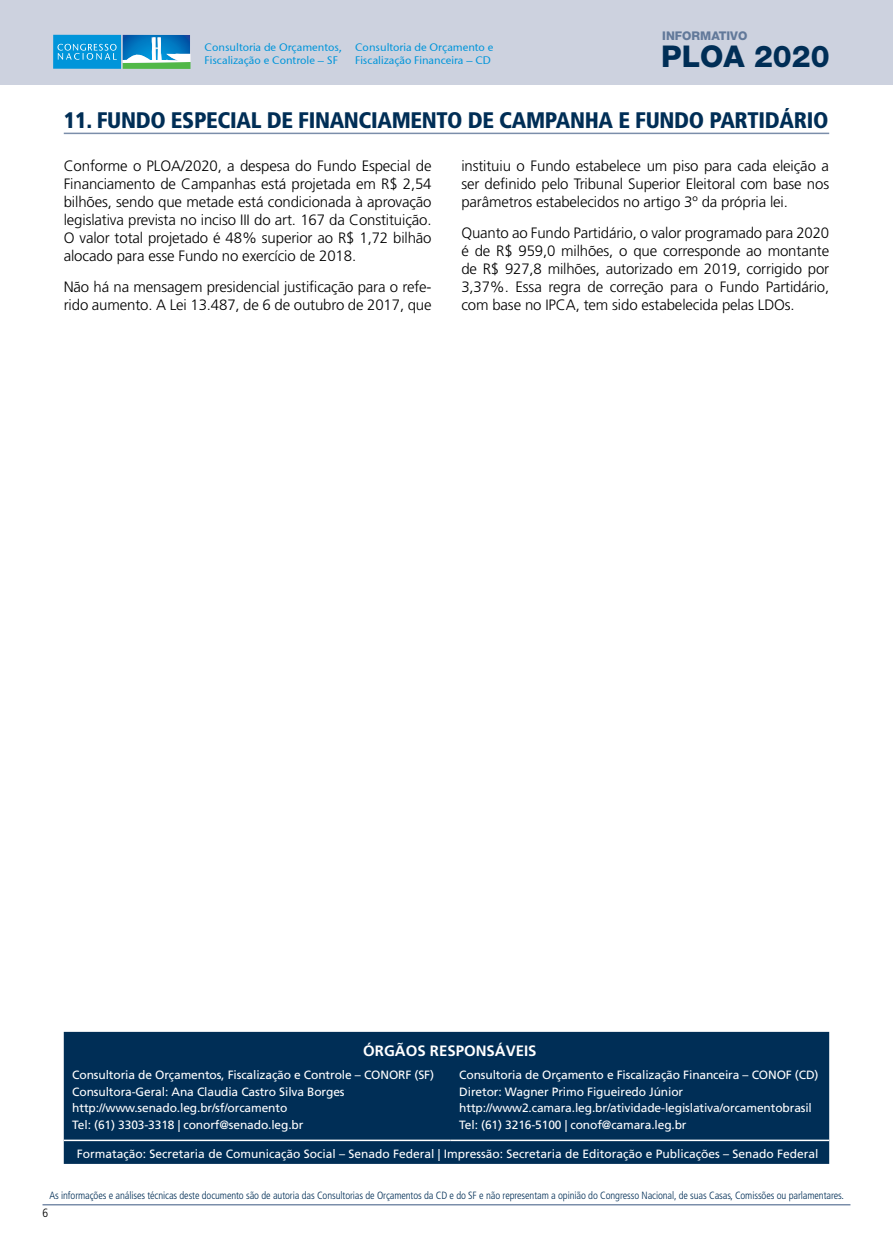
<style>
.page{position:relative;width:893px;height:1234px;background:#fff}
.page>*{position:absolute;margin:0;border:0;box-sizing:border-box;transform-origin:0 0}
.t1{font:800 30px "Helvetica Neue LT Std";color:#002e56}
.t2{font:900 condensed 22.5px "Frutiger";letter-spacing:-.015em;color:#002e56}
.t3{font:300 15px/18px "Frutiger";letter-spacing:-.01em;color:#000;text-align:justify}
.t4{font:700 15px "Frutiger";color:#fff}
.t5{font:12px/16.5px "Frutiger";letter-spacing:-.01em;color:#fff}
.t6{font:800 12px "Helvetica Neue LT Std";color:#62799a}
.t7{font:300 condensed 12px "Frutiger";color:#000}
.t8{font:10.95px/13.2px "Stone Sans ITCTT Medium";color:#0095da}
.t9{font:300 condensed 10.5px "Frutiger";letter-spacing:-.01em;color:#002e56}
</style>
<div class="page">
<div style="left:0;top:0;width:893px;height:85px;background:#cdd2df"></div>
<hr style="left:43px;top:1203px;width:807px;height:2px;background:#7b8eaa">
<div style="left:53px;top:35px;width:68px;height:34px;background:#0095da"></div>
<svg style="left:57px;top:44px;width:60px;height:16px"></svg>
<svg style="left:123px;top:35px;width:68px;height:34px"></svg>
<div style="left:64px;top:1031px;width:765px;height:132px;background:#002e56"></div>
<hr style="left:64px;top:1139px;width:387px;height:1px;background:#fff">
<hr style="left:451px;top:1139px;width:378px;height:1px;background:#fff">
<hr style="left:64px;top:133px;width:765px;height:1px;background:#7b8eaa">
<p class="t8" style="left:205px;top:40px;width:139px">Consultoria de Orçamentos,<br>Fiscalização e Controle – SF</p>
<p class="t8" style="left:355px;top:40px;width:140px">Consultoria de Orçamento e<br>Fiscalização Financeira – CD</p>
<p class="t6" style="left:662px;top:28px;width:86px">INFORMATIVO</p>
<h1 class="t1" style="left:661px;top:39px;width:170px">PLOA 2020</h1>
<h2 class="t2" style="left:64px;top:106px;width:120px">11. FUNDO ESPECIAL</h2>
<h2 class="t2" style="left:267px;top:106px;width:45px">DE FINANCIA</h2>
<h2 class="t2" style="left:392px;top:106px;width:33px">MENTO</h2>
<h2 class="t2" style="left:468px;top:106px;width:254px">DECAMPANHAEFUNDOPARTI</h2>
<h2 class="t2" style="left:765px;top:106px;width:28px">DÁRIO</h2>
<p class="t3" style="left:64px;top:157px;width:369px">Conforme o PLOA/2020, a despesa do Fundo Especial de Financiamento de Campanhas está projetada em R$ 2,54 bilhões, sendo que metade está condicionada à aprovação legislativa prevista no inciso III do art. 167 da Constituição.<br>O valor total projetado é 48% superior ao R$ 1,72 bilhão alocado para esse Fundo no exercício de 2018.</p>
<p class="t3" style="left:64px;top:278px;width:369px">Não há na mensagem presidencial justificação para o refe&shy;rido aumento. A Lei 13.487, de 6 de outubro de 2017, que</p>
<p class="t3" style="left:461px;top:157px;width:369px">instituiu o Fundo estabelece um piso para cada eleição a ser definido pelo Tribunal Superior Eleitoral com base nos parâmetros estabelecidos no artigo 3º da própria lei.</p>
<p class="t3" style="left:461px;top:224px;width:369px">Quanto ao Fundo Partidário, o valor programado para 2020 é de R$ 959,0 milhões, o que corresponde ao montante de R$ 927,8 milhões, autorizado em 2019, corrigido por 3,37%. Essa regra de correção para o Fundo Partidário, com base no IPCA, tem sido estabelecida pelas LDOs.</p>
<p class="t4" style="left:363px;top:1041px;width:23px">ÓRGÃOS</p>
<p class="t4" style="left:430px;top:1041px;width:46px">RESPONS</p>
<p class="t4" style="left:495px;top:1041px;width:20px">ÁVEIS</p>
<p class="t5" style="left:72px;top:1066px;width:363px">Consultoria de Orçamentos, Fiscalização e Controle – CONORF (SF)<br>Consultora-Geral: Ana Claudia Castro Silva Borges http://www.senado.leg.br/sf/orcamento<br>Tel: (61) 3303-3318 | conorf@senado.leg.br</p>
<p class="t5" style="left:459px;top:1066px;width:361px">Consultoria de Orçamento e Fiscalização Financeira – CONOF (CD)<br>Diretor: Wagner Primo Figueiredo Júnior http://www2.camara.leg.br/atividade-legislativa/orcamentobrasil Tel: (61) 3216-5100 | conof@camara.leg.br</p>
<p class="t5" style="left:77px;top:1145px;width:743px">Formatação: Secretaria de Comunicação Social – Senado Federal | Impressão: Secretaria de Editoração e Publicações – Senado Federal</p>
<p class="t9" style="left:49px;top:1188px;width:796px">As informações e análises técnicas deste documento são de autoria das Consultorias de Orçamentos da CD e do SF e não representam a opinião do Congresso Nacional, de suas Casas, Comissões ou parlamentares.</p>
<p class="t7" style="left:43px;top:1205px;width:7px">6</p>
</div>
